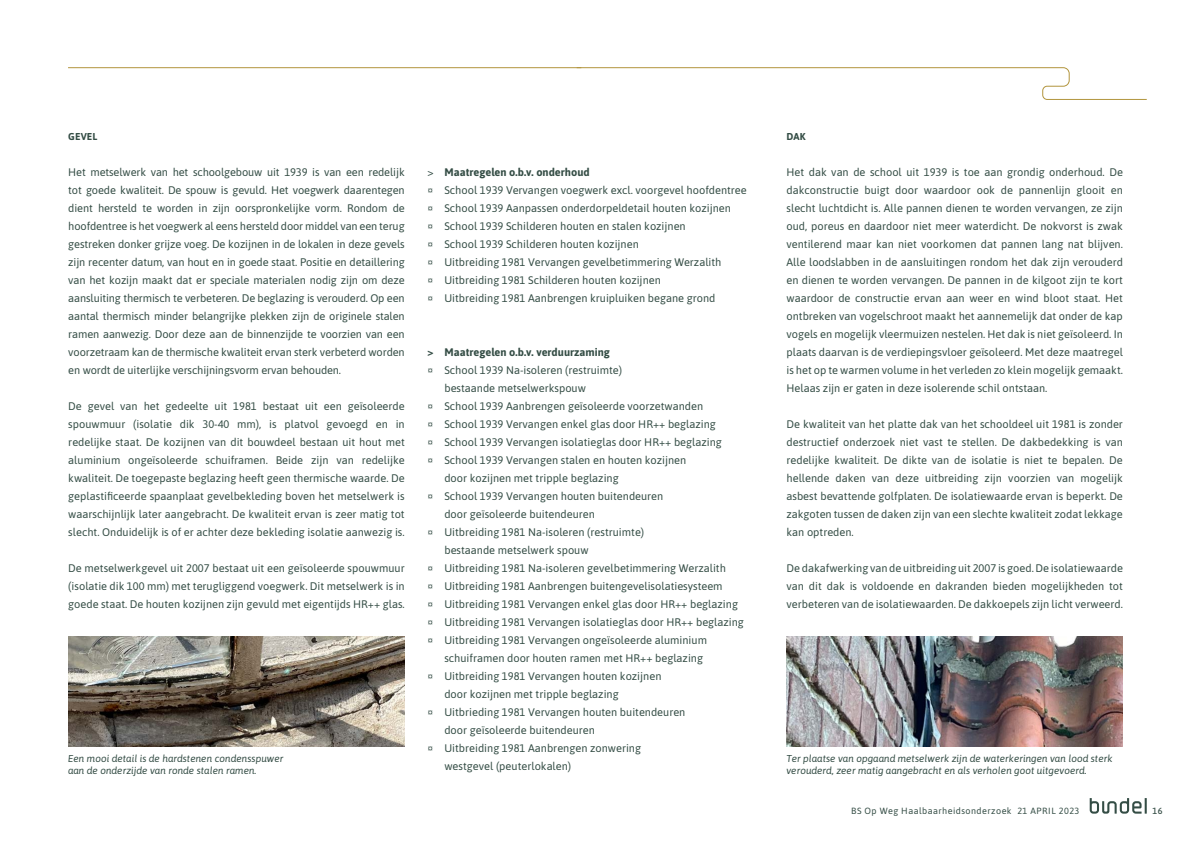
<style>
.page{position:relative;width:1191px;height:842px;background:#fff}
.page>*{position:absolute;margin:0;border:0;box-sizing:border-box;transform-origin:0 0}
.t1{font:11px/18px "Asap";color:#344d45;text-align:justify}
.t2{font:700 11px "Asap";color:#344d45}
.t3{font:italic 10px/12px "Asap";color:#344d45}
.t4{font:700 10px "Asap";letter-spacing:.01em;color:#344d45}
.t5{font:9px "Asap";letter-spacing:.05em;color:#344d45}
.t6{font:500 9px "Asap";color:#344d45}
.s1{font-weight:700}
</style>
<div class="page">
<svg style="left:575px;top:67px;width:572px;height:33px"></svg>
<hr style="left:68px;top:67px;width:513px;height:1px;background:#b2953d">
<svg style="left:1089px;top:798px;width:57px;height:16px"></svg>
<img style="left:68px;top:636px;width:336px;height:110px">
<img style="left:786px;top:636px;width:337px;height:110px">
<p class="t4" style="left:68px;top:129px;width:31px">GEVEL</p>
<p class="t1" style="left:68px;top:162px;width:338px">Het metselwerk van het schoolgebouw uit 1939 is van een redelijk tot goede kwaliteit. De spouw is gevuld. Het voegwerk daarentegen dient hersteld te worden in zijn oorspronkelijke vorm. Rondom de hoofdentree is het voegwerk al eens hersteld door middel van een terug gestreken donker grijze voeg. De kozijnen in de lokalen in deze gevels zijn recenter datum, van hout en in goede staat. Positie en detaillering van het kozijn maakt dat er speciale materialen nodig zijn om deze aansluiting thermisch te verbeteren. De beglazing is verouderd. Op een aantal thermisch minder belangrijke plekken zijn de originele stalen ramen aanwezig. Door deze aan de binnenzijde te voorzien van een voorzetraam kan de thermische kwaliteit ervan sterk verbeterd worden en wordt de uiterlijke verschijningsvorm ervan behouden.</p>
<p class="t1" style="left:68px;top:396px;width:338px">De gevel van het gedeelte uit 1981 bestaat uit een geïsoleerde spouwmuur (isolatie dik 30-40 mm), is platvol gevoegd en in redelijke staat. De kozijnen van dit bouwdeel bestaan uit hout met aluminium ongeïsoleerde schuiframen. Beide zijn van redelijke kwaliteit. De toegepaste beglazing heeft geen thermische waarde. De geplastificeerde spaanplaat gevelbekleding boven het metselwerk is waarschijnlijk later aangebracht. De kwaliteit ervan is zeer matig tot slecht. Onduidelijk is of er achter deze bekleding isolatie aanwezig is.</p>
<p class="t1" style="left:68px;top:558px;width:338px">De metselwerkgevel uit 2007 bestaat uit een geïsoleerde spouwmuur (isolatie dik 100 mm) met terugliggend voegwerk. Dit metselwerk is in goede staat. De houten kozijnen zijn gevuld met eigentijds HR++ glas.</p>
<p class="t4" style="left:786px;top:129px;width:21px">DAK</p>
<p class="t1" style="left:786px;top:162px;width:338px">Het dak van de school uit 1939 is toe aan grondig onderhoud. De dakconstructie buigt door waardoor ook de pannenlijn glooit en slecht luchtdicht is. Alle pannen dienen te worden vervangen, ze zijn oud, poreus en daardoor niet meer waterdicht. De nokvorst is zwak ventilerend maar kan niet voorkomen dat pannen lang nat blijven.<br>Alle loodslabben in de aansluitingen rondom het dak zijn verouderd en dienen te worden vervangen. De pannen in de kilgoot zijn te kort waardoor de constructie ervan aan weer en wind bloot staat. Het ontbreken van vogelschroot maakt het aannemelijk dat onder de kap vogels en mogelijk vleermuizen nestelen. Het dak is niet geïsoleerd. I n plaats daarvan is de verdiepingsvloer geïsoleerd. Met deze maatregel is het op te warmen volume in het verleden zo klein mogelijk gemaakt.<br>Helaas zijn er gaten in deze isolerende schil ontstaan.</p>
<p class="t1" style="left:786px;top:414px;width:338px">De kwaliteit van het platte dak van het schooldeel uit 1981 is zonder destructief onderzoek niet vast te stellen. De dakbedekking is van redelijke kwaliteit. De dikte van de isolatie is niet te bepalen. De hellende daken van deze uitbreiding zijn voorzien van mogelijk asbest bevattende golfplaten. De isolatiewaarde ervan is beperkt. De zakgoten tussen de daken zijn van een slechte kwaliteit zodat lekkage kan optreden.</p>
<p class="t1" style="left:786px;top:558px;width:338px">De dakafwerking van de uitbreiding uit 2007 is goed. De isolatiewaarde van dit dak is voldoende en dakranden bieden mogelijkheden tot verbeteren van de isolatiewaarden. De dakkoepels zijn licht verweerd.</p>
<p class="t1" style="left:427px;top:162px;width:321px;text-align:left">&gt; <span class="s1">Maatregelen o.b.v. onderhoud<br></span>¤ School 1939 Vervangen voegwerk excl. voorgevel hoofdentree ¤ School 1939 Aanpassen onderdorpeldetail houten kozijnen<br>¤ School 1939 Schilderen houten en stalen kozijnen<br>¤ School 1939 Schilderen houten kozijnen<br>¤ Uitbreiding 1981 Vervangen gevelbetimmering Werzalith<br>¤ Uitbreiding 1981 Schilderen houten kozijnen<br>¤ Uitbreiding 1981 Aanbrengen kruipluiken begane grond</p>
<p class="t2" style="left:427px;top:344px;width:184px">&gt; Maatregelen o.b.v. verduurzaming</p>
<p class="t1" style="left:427px;top:360px;width:196px">¤ School 1939 Na-isoleren (restruimte)</p>
<p class="t1" style="left:444px;top:378px;width:143px">bestaande metselwerkspouw</p>
<p class="t1" style="left:427px;top:396px;width:277px">¤ School 1939 Aanbrengen geïsoleerde voorzetwanden</p>
<p class="t1" style="left:427px;top:414px;width:290px">¤ School 1939 Vervangen enkel glas door HR++ beglazing</p>
<p class="t1" style="left:427px;top:432px;width:296px">¤ School 1939 Vervangen isolatieglas door HR++ beglazing</p>
<p class="t1" style="left:427px;top:450px;width:260px">¤ School 1939 Vervangen stalen en houten kozijnen</p>
<p class="t1" style="left:444px;top:468px;width:176px">door kozijnen met tripple beglazing</p>
<p class="t1" style="left:427px;top:486px;width:237px">¤ School 1939 Vervangen houten buitendeuren</p>
<p class="t1" style="left:444px;top:504px;width:152px">door geïsoleerde buitendeuren</p>
<p class="t1" style="left:427px;top:522px;width:218px">¤ Uitbreiding 1981 Na-isoleren (restruimte)</p>
<p class="t1" style="left:444px;top:540px;width:146px">bestaande metselwerk spouw</p>
<p class="t1" style="left:427px;top:558px;width:300px">¤ Uitbreiding 1981 Na-isoleren gevelbetimmering Werzalith</p>
<p class="t1" style="left:427px;top:576px;width:297px">¤ Uitbreiding 1981 Aanbrengen buitengevelisolatiesysteem</p>
<p class="t1" style="left:427px;top:594px;width:312px">¤ Uitbreiding 1981 Vervangen enkel glas door HR++ beglazing</p>
<p class="t1" style="left:427px;top:612px;width:318px">¤ Uitbreiding 1981 Vervangen isolatieglas door HR++ beglazing</p>
<p class="t1" style="left:427px;top:630px;width:281px">¤ Uitbreiding 1981 Vervangen ongeïsoleerde aluminium</p>
<p class="t1" style="left:444px;top:648px;width:260px">schuiframen door houten ramen met HR++ beglazing</p>
<p class="t1" style="left:427px;top:666px;width:235px">¤ Uitbreiding 1981 Vervangen houten kozijnen</p>
<p class="t1" style="left:444px;top:684px;width:176px">door kozijnen met tripple beglazing</p>
<p class="t1" style="left:427px;top:702px;width:259px">¤ Uitbrieding 1981 Vervangen houten buitendeuren</p>
<p class="t1" style="left:444px;top:720px;width:152px">door geïsoleerde buitendeuren</p>
<p class="t1" style="left:427px;top:738px;width:215px">¤ Uitbreiding 1981 Aanbrengen zonwering</p>
<p class="t1" style="left:444px;top:756px;width:128px">westgevel (peuterlokalen)</p>
<p class="t3" style="left:68px;top:752px;width:217px">Een mooi detail is de hardstenen condensspuwer aan de onderzijde van ronde stalen ramen.</p>
<p class="t3" style="left:786px;top:752px;width:328px">Ter plaatse van opgaand metselwerk zijn de waterkeringen van lood sterk verouderd, zeer matig aangebracht en als verholen goot uitgevoerd.</p>
<p class="t5" style="left:851px;top:804px;width:230px">BS Op Weg Haalbaarheidsonderzoek 21 april 2023</p>
<p class="t6" style="left:1152px;top:804px;width:12px">16</p>
</div>
